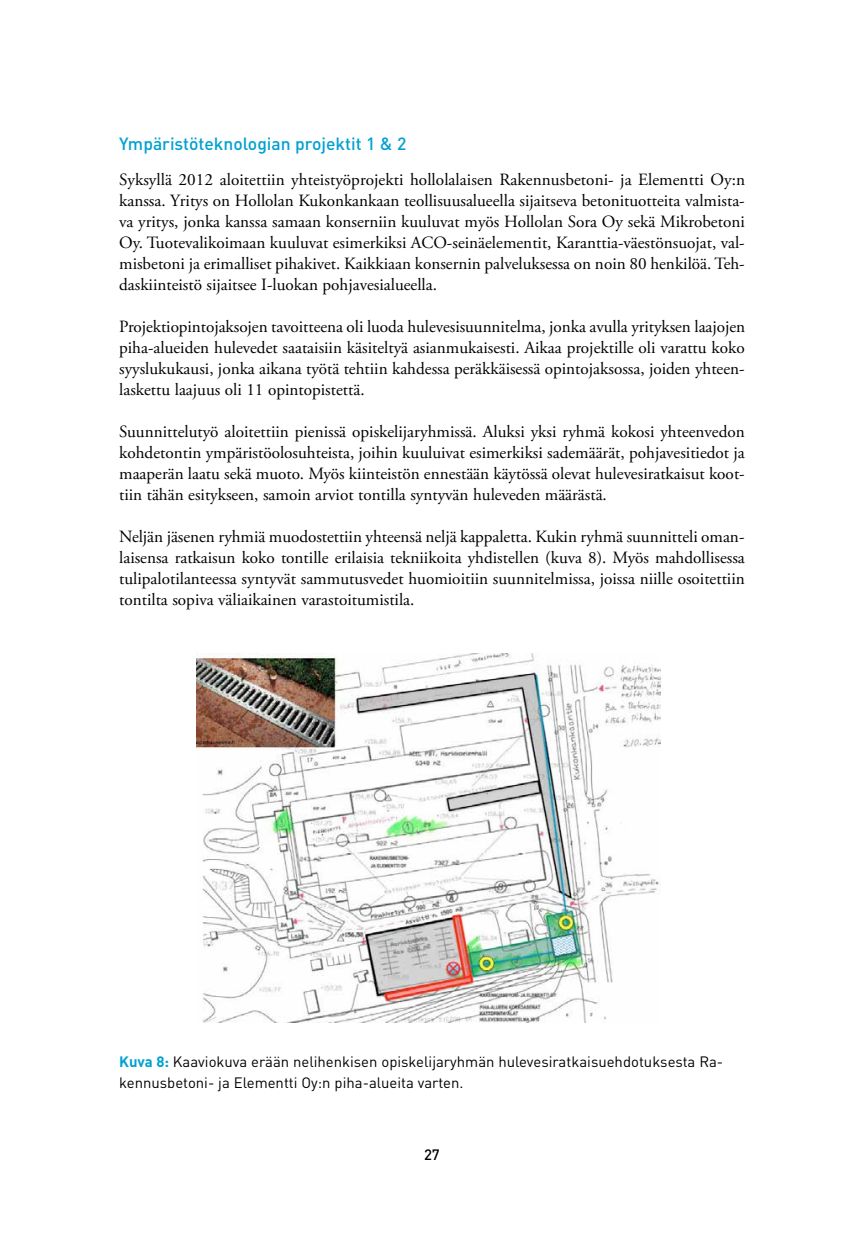
<style>
.page{position:relative;width:859px;height:1241px;background:#fff}
.page>*{position:absolute;margin:0;border:0;box-sizing:border-box;transform-origin:0 0}
.t1{font:500 17.5px "DINOT";color:#00a0d1}
.t2{font:17.15px/21px "Adobe Garamond Pro";color:#000;text-align:justify}
.t3{font:14.88px/21px "DINOT";color:#000}
.t4{font:500 14.88px "DINOT";color:#000}
.s1{font-weight:700;color:#00a0d1}
</style>
<div class="page">
<img style="left:196px;top:653px;width:464px;height:369px">
<p class="t1" style="left:119px;top:131px;width:289px">Ympäristöteknologian projektit 1 &amp; 2</p>
<p class="t2" style="left:119px;top:169px;width:627px">Syksyllä 2012 aloitettiin yhteistyöprojekti hollolalaisen Rakennusbetoni- ja Elementti Oy:n kanssa. Yritys on Hollolan Kukonkankaan teollisuusalueella sijaitseva betonituotteita valmista&shy;va yritys, jonka kanssa samaan konserniin kuuluvat myös Hollolan Sora Oy sekä Mikrobetoni Oy. Tuotevalikoimaan kuuluvat esimerkiksi ACO-seinäelementit, Karanttia-väestönsuojat, val&shy;misbetoni ja erimalliset pihakivet. Kaikkiaan konsernin palveluksessa on noin 80 henkilöä. Teh&shy;daskiinteistö sijaitsee I-luokan pohjavesialueella.</p>
<p class="t2" style="left:119px;top:316px;width:627px">Projektiopintojaksojen tavoitteena oli luoda hulevesisuunnitelma, jonka avulla yrityksen laajojen piha-alueiden hulevedet saataisiin käsiteltyä asianmukaisesti. Aikaa projektille oli varattu koko syyslukukausi, jonka aikana työtä tehtiin kahdessa peräkkäisessä opintojaksossa, joiden yhteen&shy;laskettu laajuus oli 11 opintopistettä.</p>
<p class="t2" style="left:119px;top:421px;width:627px">Suunnittelutyö aloitettiin pienissä opiskelijaryhmissä. Aluksi yksi ryhmä kokosi yhteenvedon kohdetontin ympäristöolosuhteista, joihin kuuluivat esimerkiksi sademäärät, pohjavesitiedot ja maaperän laatu sekä muoto. Myös kiinteistön ennestään käytössä olevat hulevesiratkaisut koot&shy;tiin tähän esitykseen, samoin arviot tontilla syntyvän huleveden määrästä.</p>
<p class="t2" style="left:119px;top:526px;width:627px">Neljän jäsenen ryhmiä muodostettiin yhteensä neljä kappaletta. Kukin ryhmä suunnitteli oman&shy;laisensa ratkaisun koko tontille erilaisia tekniikoita yhdistellen (kuva 8). Myös mahdollisessa tulipalotilanteessa syntyvät sammutusvedet huomioitiin suunnitelmissa, joissa niille osoitettiin tontilta sopiva väliaikainen varastoitumistila.</p>
<p class="t3" style="left:119px;top:1050px;width:605px"><span class="s1">Kuva 8:</span> Kaaviokuva erään nelihenkisen opiskelijaryhmän hulevesiratkaisuehdotuksesta Ra&shy;kennusbetoni- ja Elementti Oy:n piha-alueita varten.</p>
<p class="t4" style="left:424px;top:1144px;width:17px">27</p>
</div>
